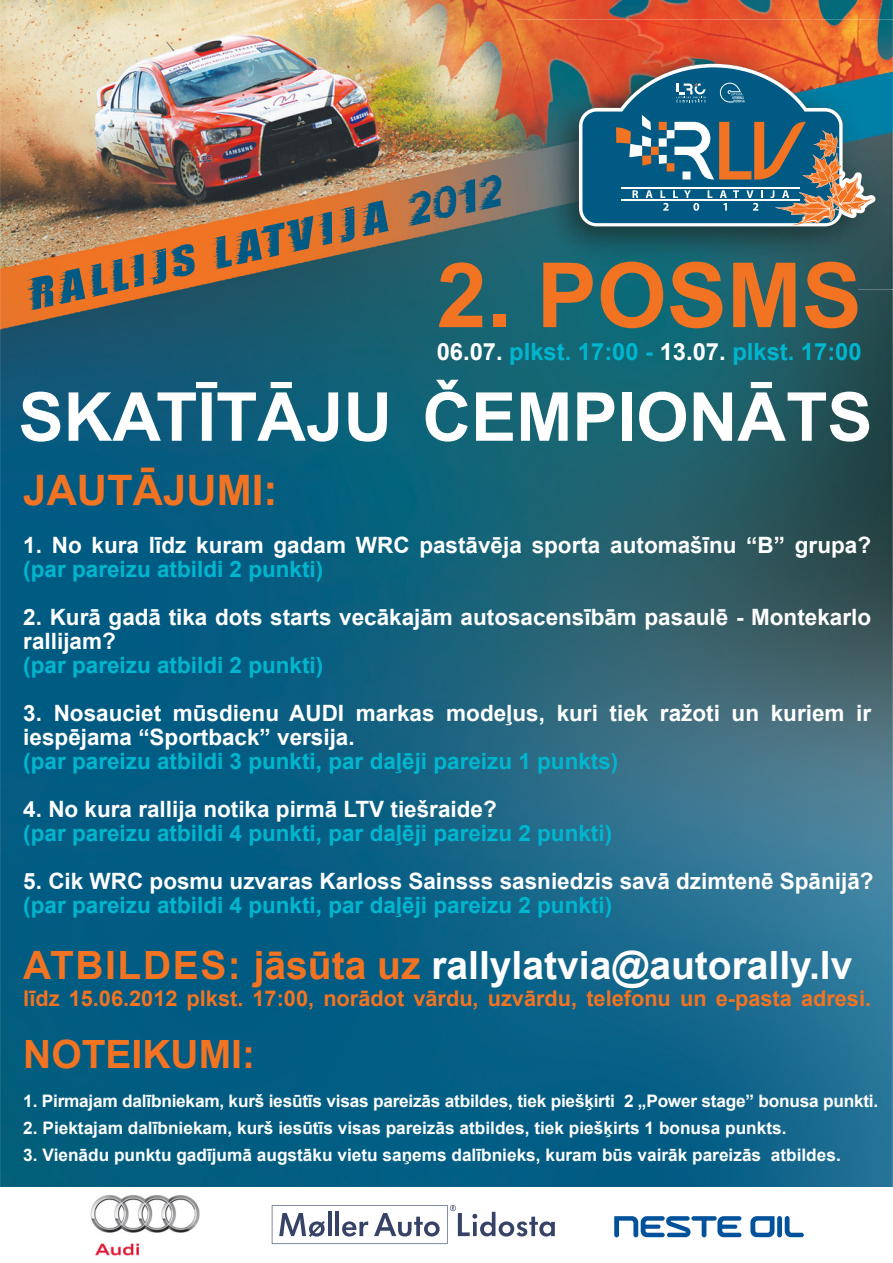
<style>
.page{position:relative;width:893px;height:1263px;background:#fff}
.page>*{position:absolute;margin:0;border:0;box-sizing:border-box;transform-origin:0 0}
.t1{font:700 90px "Arial";color:#f27321}
.t2{font:700 67.5px "Arial";color:#fff}
.t3{font:700 42px "Arial";color:#f27321}
.t4{font:700 39px "Arial";color:#fff}
.t5{font:700 39px "Arial";color:#f27321}
.t6{font:700 23.7px "Arial";color:#00b6cf}
.t7{font:700 22.5px/24px "Arial";color:#fff}
.t8{font:700 22.5px "Arial";color:#00b6cf}
.t9{font:700 21.75px "Arial";color:#f27321}
.t10{font:700 17.25px "Arial";color:#fff}
.s1{color:#fff}
.s2{color:#f27321}
</style>
<div class="page">
<img style="left:0;top:0;width:893px;height:1187px">
<img style="left:90px;top:1195px;width:110px;height:61px">
<svg style="left:272px;top:1205px;width:283px;height:39px"></svg>
<div style="left:777px;top:1216px;width:5px;height:21px;background:#01529a;border-radius:2px"></div>
<svg style="left:785px;top:1216px;width:19px;height:21px"></svg>
<svg style="left:750px;top:1216px;width:25px;height:21px"></svg>
<svg style="left:614px;top:1216px;width:127px;height:21px"></svg>
<img style="left:516px;top:19px;width:377px;height:270px">
<img style="left:516px;top:262px;width:341px;height:27px">
<svg style="left:579px;top:64px;width:297px;height:163px"></svg>
<svg style="left:582px;top:67px;width:290px;height:159px;background:#4b7181"></svg>
<svg style="left:26px;top:244px;width:169px;height:66px;background:#966c4a"></svg>
<svg style="left:210px;top:206px;width:145px;height:63px;background:#996d49"></svg>
<svg style="left:362px;top:200px;width:26px;height:36px"></svg>
<svg style="left:408px;top:175px;width:94px;height:51px;background:#746f68"></svg>
<h1 class="t1" style="left:437px;top:236px;width:427px">2. POSMS</h1>
<p class="t6" style="left:437px;top:336px;width:426px"><span class="s1">06.07.</span> plkst. 17:00 - <span class="s1">13.07.</span> plkst. 17:00</p>
<h2 class="t2" style="left:19px;top:373px;width:855px">SKATĪTĀJU ČEMPIONĀTS</h2>
<h3 class="t3" style="left:23px;top:463px;width:256px">JAUTĀJUMI:</h3>
<p class="t7" style="left:23px;top:534px;width:849px">1. No kura līdz kuram gadam WRC pastāvēja sporta automašīnu “B” grupa?</p>
<p class="t8" style="left:23px;top:555px;width:302px">(par pareizu atbildi 2 punkti)</p>
<p class="t7" style="left:23px;top:606px;width:849px">2. Kurā gadā tika dots starts vecākajām autosacensībām pasaulē - Montekarlo rallijam?</p>
<p class="t8" style="left:23px;top:651px;width:302px">(par pareizu atbildi 2 punkti)</p>
<p class="t7" style="left:23px;top:702px;width:849px">3. Nosauciet mūsdienu AUDI markas modeļus, kuri tiek ražoti un kuriem ir iespējama “Sportback” versija.</p>
<p class="t8" style="left:23px;top:747px;width:597px">(par pareizu atbildi 3 punkti, par daļēji pareizu 1 punkts)</p>
<p class="t7" style="left:23px;top:798px;width:475px">4. No kura rallija notika pirmā LTV tiešraide?</p>
<p class="t8" style="left:23px;top:819px;width:590px">(par pareizu atbildi 4 punkti, par daļēji pareizu 2 punkti)</p>
<p class="t7" style="left:23px;top:870px;width:852px">5. Cik WRC posmu uzvaras Karloss Sainsss sasniedzis savā dzimtenē Spānijā?</p>
<p class="t8" style="left:23px;top:891px;width:590px">(par pareizu atbildi 4 punkti, par daļēji pareizu 2 punkti)</p>
<h3 class="t4" style="left:23px;top:940px;width:831px"><span class="s2">ATBILDES: jāsūta uz</span> rallylatvia@autorally.lv</h3>
<p class="t9" style="left:23px;top:984px;width:849px">līdz 15.06.2012 plkst. 17:00, norādot vārdu, uzvārdu, telefonu un e-pasta adresi.</p>
<h3 class="t5" style="left:23px;top:1028px;width:233px">NOTEIKUMI:</h3>
<p class="t10" style="left:23px;top:1089px;width:856px">1. Pirmajam dalībniekam, kurš iesūtīs visas pareizās atbildes, tiek piešķirti 2 „Power stage” bonusa punkti.</p>
<p class="t10" style="left:23px;top:1116px;width:765px">2. Piektajam dalībniekam, kurš iesūtīs visas pareizās atbildes, tiek piešķirts 1 bonusa punkts.</p>
<p class="t10" style="left:23px;top:1143px;width:819px">3. Vienādu punktu gadījumā augstāku vietu saņems dalībnieks, kuram būs vairāk pareizās atbildes.</p>
</div>
